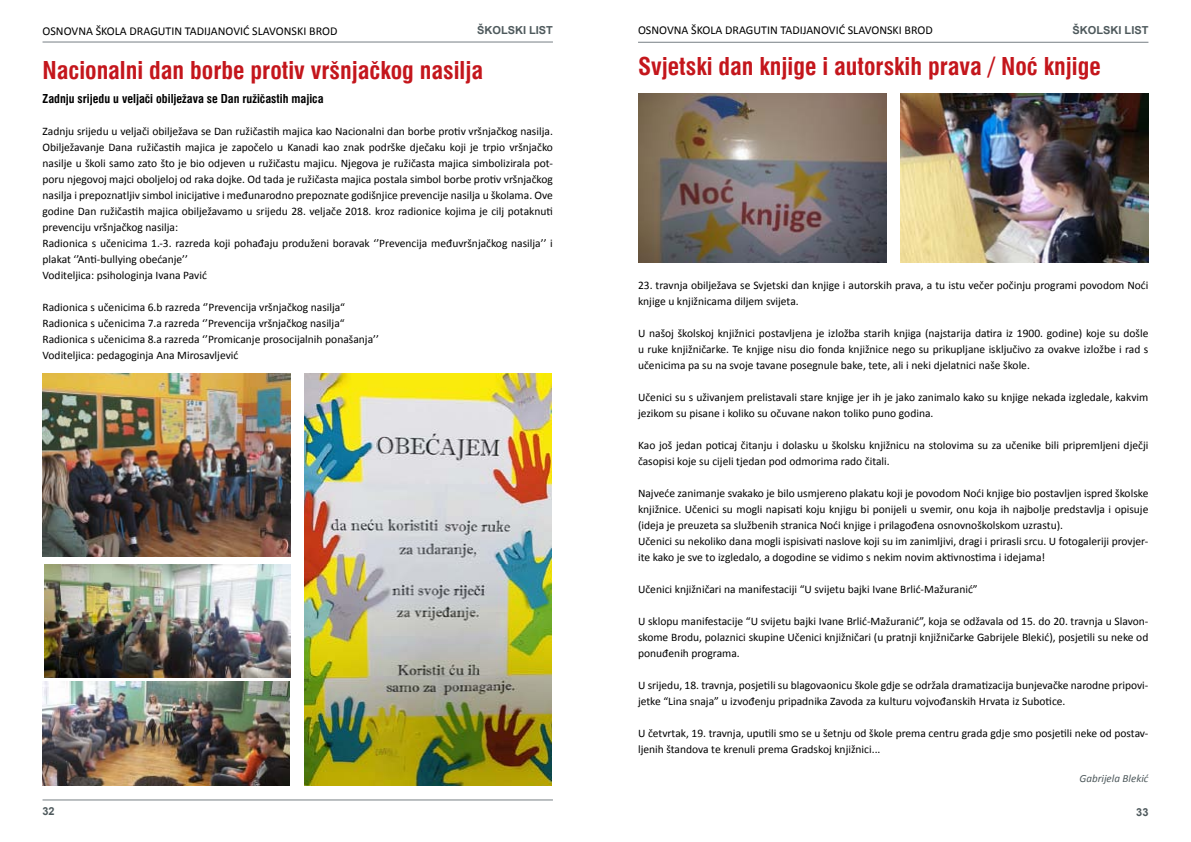
<style>
.page{position:relative;width:1191px;height:842px;background:#fff}
.page>*{position:absolute;margin:0;border:0;box-sizing:border-box;transform-origin:0 0}
.t1{font:700 condensed 24px "Swiss 721 BT";color:#c4161c}
.t2{font:12px "Calibri";color:#000}
.t3{font:700 condensed 12px "Swiss 721 BT";color:#000}
.t4{font:11.5px/16px "Calibri";color:#000}
.t5{font:700 11px "Arial";color:#4e595c}
.t6{font:italic 11px "Calibri";color:#4e595c}
</style>
<div class="page">
<hr style="left:43px;top:42px;width:510px;height:1px;background:#777f84">
<hr style="left:43px;top:799px;width:510px;height:1px;background:#777f84">
<hr style="left:638px;top:42px;width:510px;height:1px;background:#777f84">
<img style="left:43px;top:374px;width:248px;height:183px">
<img style="left:44px;top:565px;width:247px;height:113px">
<img style="left:305px;top:374px;width:246px;height:411px">
<img style="left:43px;top:682px;width:246px;height:103px">
<img style="left:638px;top:94px;width:248px;height:168px">
<img style="left:900px;top:94px;width:248px;height:168px">
<p class="t2" style="left:43px;top:24px;width:296px">OSNOVNA ŠKOLA DRAGUTIN TADIJANOVIĆ SLAVONSKI BROD</p>
<p class="t5" style="left:477px;top:23px;width:77px">ŠKOLSKI LIST</p>
<p class="t5" style="left:1072px;top:23px;width:77px">ŠKOLSKI LIST</p>
<p class="t2" style="left:638px;top:23px;width:296px">OSNOVNA ŠKOLA DRAGUTIN TADIJANOVIĆ SLAVONSKI BROD</p>
<h1 class="t1" style="left:43px;top:56px;width:442px">Nacionalni dan borbe protiv vršnjačkog nasilja</h1>
<h1 class="t1" style="left:638px;top:52px;width:464px">Svjetski dan knjige i autorskih prava / Noć knjige</h1>
<p class="t3" style="left:43px;top:91px;width:282px">Zadnju srijedu u veljači obilježava se Dan ružičastih majica</p>
<p class="t4" style="left:43px;top:123px;width:512px">Zadnju srijedu u veljači obilježava se Dan ružičastih majica kao Nacionalni dan borbe protiv vršnjačkog nasilja.<br>Obilježavanje Dana ružičastih majica je započelo u Kanadi kao znak podrške dječaku koji je trpio vršnjačko nasilje u školi samo zato što je bio odjeven u ružičastu majicu. Njegova je ružičasta majica simbolizirala pot&shy;poru njegovoj majci oboljeloj od raka dojke. Od tada je ružičasta majica postala simbol borbe protiv vršnjačkog nasilja i prepoznatljiv simbol inicijative i međunarodno prepoznate godišnjice prevencije nasilja u školama. Ove godine Dan ružičastih majica obilježavamo u srijedu 28. veljače 2018. kroz radionice kojima je cilj potaknuti prevenciju vršnjačkog nasilja:<br>Radionica s učenicima 1.-3. razreda koji pohađaju produženi boravak ‘’Prevencija međuvršnjačkog nasilja’’ i plakat ‘’Anti-bullying obećanje’’<br>Voditeljica: psihologinja Ivana Pavić</p>
<p class="t4" style="left:43px;top:299px;width:338px">Radionica s učenicima 6.b razreda ‘’Prevencija vršnjačkog nasilja“ Radionica s učenicima 7.a razreda ‘’Prevencija vršnjačkog nasilja“ Radionica s učenicima 8.a razreda ‘’Promicanje prosocijalnih ponašanja’’ Voditeljica: pedagoginja Ana Mirosavljević</p>
<p class="t5" style="left:43px;top:804px;width:14px">32</p>
<p class="t4" style="left:638px;top:277px;width:512px">23. travnja obilježava se Svjetski dan knjige i autorskih prava, a tu istu večer počinju programi povodom Noći knjige u knjižnicama diljem svijeta.</p>
<p class="t4" style="left:638px;top:325px;width:512px;text-align:justify">U našoj školskoj knjižnici postavljena je izložba starih knjiga (najstarija datira iz 1900. godine) koje su došle u ruke knjižničarke. Te knjige nisu dio fonda knjižnice nego su prikupljane isključivo za ovakve izložbe i rad s učenicima pa su na svoje tavane posegnule bake, tete, ali i neki djelatnici naše škole.</p>
<p class="t4" style="left:638px;top:389px;width:512px">Učenici su s uživanjem prelistavali stare knjige jer ih je jako zanimalo kako su knjige nekada izgledale, kakvim jezikom su pisane i koliko su očuvane nakon toliko puno godina.</p>
<p class="t4" style="left:638px;top:437px;width:512px">Kao još jedan poticaj čitanju i dolasku u školsku knjižnicu na stolovima su za učenike bili pripremljeni dječji časopisi koje su cijeli tjedan pod odmorima rado čitali.</p>
<p class="t4" style="left:638px;top:485px;width:512px">Najveće zanimanje svakako je bilo usmjereno plakatu koji je povodom Noći knjige bio postavljen ispred školske knjižnice. Učenici su mogli napisati koju knjigu bi ponijeli u svemir, onu koja ih najbolje predstavlja i opisuje (ideja je preuzeta sa službenih stranica Noći knjige i prilagođena osnovnoškolskom uzrastu).<br>Učenici su nekoliko dana mogli ispisivati naslove koji su im zanimljivi, dragi i prirasli srcu. U fotogaleriji provjer&shy;ite kako je sve to izgledalo, a dogodine se vidimo s nekim novim aktivnostima i idejama!</p>
<p class="t4" style="left:638px;top:581px;width:341px">Učenici knjižničari na manifestaciji “U svijetu bajki Ivane Brlić-Mažuranić”</p>
<p class="t4" style="left:638px;top:613px;width:512px;text-align:justify">U sklopu manifestacije “U svijetu bajki Ivane Brlić-Mažuranić”, koja se odžavala od 15. do 20. travnja u Slavon&shy;skome Brodu, polaznici skupine Učenici knjižničari (u pratnji knjižničarke Gabrijele Blekić), posjetili su neke od ponuđenih programa.</p>
<p class="t4" style="left:638px;top:677px;width:512px">U srijedu, 18. travnja, posjetili su blagovaonicu škole gdje se održala dramatizacija bunjevačke narodne pripovi&shy;jetke “Lina snaja” u izvođenju pripadnika Zavoda za kulturu vojvođanskih Hrvata iz Subotice.</p>
<p class="t4" style="left:638px;top:725px;width:512px">U četvrtak, 19. travnja, uputili smo se u šetnju od škole prema centru grada gdje smo posjetili neke od postav&shy;ljenih štandova te krenuli prema Gradskoj knjižnici...</p>
<p class="t6" style="left:1079px;top:771px;width:70px">Gabrijela Blekić</p>
<p class="t5" style="left:1136px;top:805px;width:14px">33</p>
</div>
